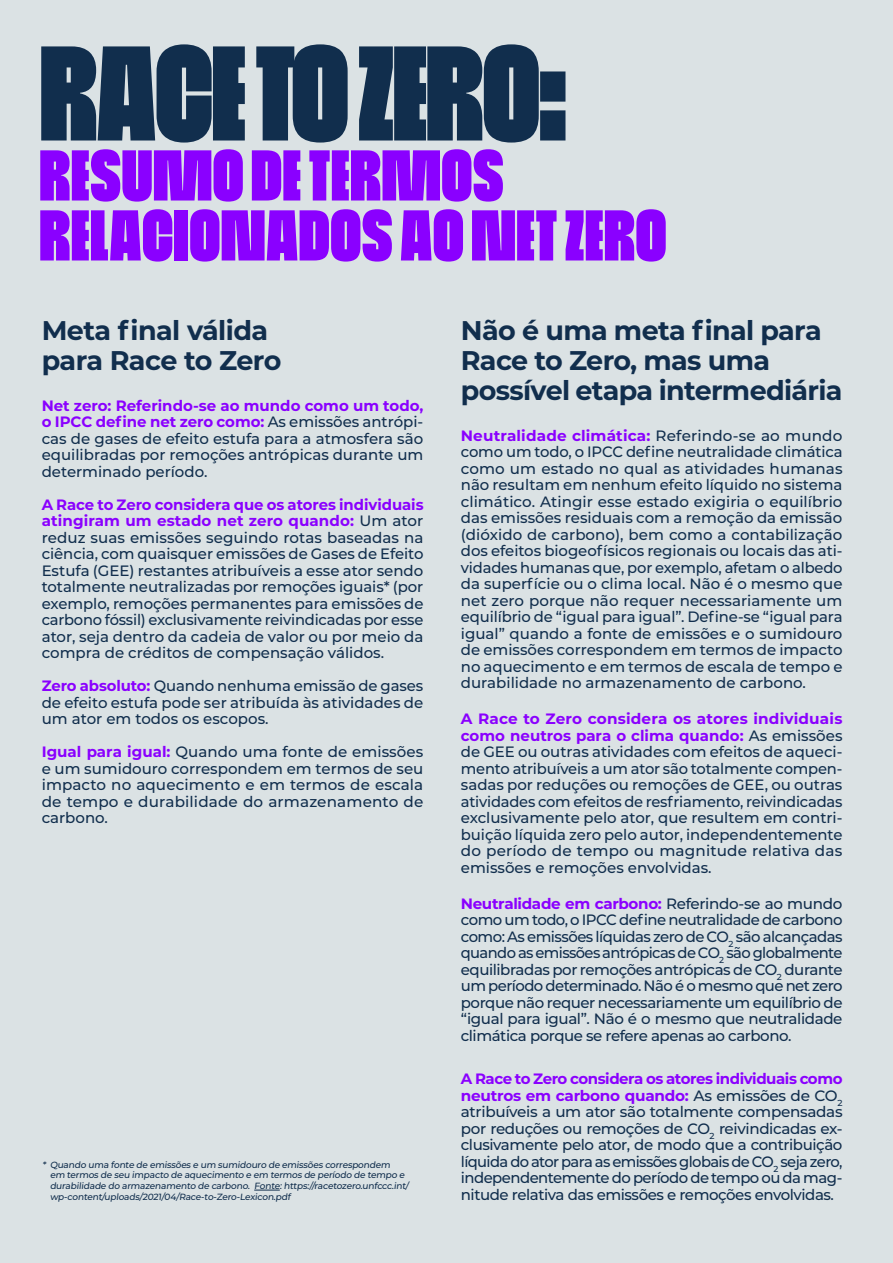
<style>
.page{position:relative;width:893px;height:1263px;background:#dbe2e4}
.page>*{position:absolute;margin:0;border:0;box-sizing:border-box;transform-origin:0 0}
.t1{font:135px "Cinderblock 50";letter-spacing:-.02em;color:#112e4d}
.t2{font:72px/60px "Cinderblock 50";color:#8a00ff}
.t3{font:700 27px/30px "Montserrat";letter-spacing:-.025em;color:#112e4d}
.t4{font:500 15px/16.5px "Montserrat";color:#112e4d;text-align:justify}
.t5{font:500 9px/10.8px "Montserrat";color:#112e4d}
.s1{font-weight:700;color:#8a00ff}
</style>
<div class="page">
<svg style="left:254px;top:1190px;width:26px;height:1px"></svg>
<h1 class="t1" style="left:39px;top:19px;width:530px">RACE TO ZERO:</h1>
<h2 class="t2" style="left:39px;top:145px;width:629px">RESUMO DE TERMOS<br>RELACIONADOS AO NET ZERO</h2>
<h3 class="t3" style="left:42px;top:314px;width:241px">Meta final válida para Race to Zero</h3>
<p class="t4" style="left:42px;top:397px;width:383px"><span class="s1">Net zero: Referindo-se ao mundo como um todo, o IPCC define net zero como:</span> As emissões antrópi&shy;cas de gases de efeito estufa para a atmosfera são equilibradas por remoções antrópicas durante um determinado período.</p>
<p class="t4" style="left:42px;top:496px;width:383px"><span class="s1">A Race to Zero considera que os atores individuais atingiram um estado net zero quando:</span> Um ator reduz suas emissões seguindo rotas baseadas na ciência, com quaisquer emissões de Gases de Efeito Estufa (GEE) restantes atribuíveis a esse ator sendo totalmente neutralizadas por remoções iguais* (por exemplo, remoções permanentes para emissões de carbono fóssil) exclusivamente reivindicadas por esse ator, seja dentro da cadeia de valor ou por meio da compra de créditos de compensação válidos.</p>
<p class="t4" style="left:42px;top:677px;width:383px"><span class="s1">Zero absoluto:</span> Quando nenhuma emissão de gases de efeito estufa pode ser atribuída às atividades de um ator em todos os escopos.</p>
<p class="t4" style="left:42px;top:743px;width:383px"><span class="s1">Igual para igual:</span> Quando uma fonte de emissões e um sumidouro correspondem em termos de seu impacto no aquecimento e em termos de escala de tempo e durabilidade do armazenamento de carbono.</p>
<p class="t5" style="left:50px;top:1158px;width:360px;text-indent:-7px">* Quando uma fonte de emissões e um sumidouro de emissões correspondem em termos de seu impacto de aquecimento e em termos de período de tempo e durabilidade do armazenamento de carbono. Fonte: https://racetozero.unfccc.int/ wp-content/uploads/2021/04/Race-to-Zero-Lexicon.pdf</p>
<h3 class="t3" style="left:461px;top:314px;width:383px">Não é uma meta final para<br>Race to Zero, mas uma possível etapa intermediária</h3>
<p class="t4" style="left:461px;top:427px;width:383px"><span class="s1">Neutralidade climática:</span> Referindo-se ao mundo como um todo, o IPCC define neutralidade climática como um estado no qual as atividades humanas não resultam em nenhum efeito líquido no sistema climático. Atingir esse estado exigiria o equilíbrio das emissões residuais com a remoção da emissão (dióxido de carbono), bem como a contabilização dos efeitos biogeofísicos regionais ou locais das ati&shy;vidades humanas que, por exemplo, afetam o albedo da superfície ou o clima local. Não é o mesmo que net zero porque não requer necessariamente um equilíbrio de “igual para igual”. Define-se “igual para igual” quando a fonte de emissões e o sumidouro de emissões correspondem em termos de impacto no aquecimento e em termos de escala de tempo e durabilidade no armazenamento de carbono.</p>
<p class="t4" style="left:461px;top:710px;width:383px"><span class="s1">A Race to Zero considera os atores individuais como neutros para o clima quando:</span> As emissões de GEE ou outras atividades com efeitos de aqueci&shy;mento atribuíveis a um ator são totalmente compen&shy;sadas por reduções ou remoções de GEE, ou outras atividades com efeitos de resfriamento, reivindicadas exclusivamente pelo ator, que resultem em contri&shy;buição líquida zero pelo autor, independentemente do período de tempo ou magnitude relativa das emissões e remoções envolvidas.</p>
<p class="t4" style="left:461px;top:895px;width:383px"><span class="s1">Neutralidade em carbono:</span> Referindo-se ao mundo como um todo, o IPCC define neutralidade de carbono como: As emissões líquidas zero de CO<sub>2</sub> são alcançadas quando as emissões antrópicas de CO<sub>2</sub> são globalmente equilibradas por remoções antrópicas de CO<sub>2</sub> durante um período determinado. Não é o mesmo que net zero porque não requer necessariamente um equilíbrio de “igual para igual”. Não é o mesmo que neutralidade climática porque se refere apenas ao carbono.</p>
<p class="t4" style="left:461px;top:1070px;width:383px"><span class="s1">A Race to Zero considera os atores individuais como neutros em carbono quando:</span> As emissões de CO<sub>2 </sub>atribuíveis a um ator são totalmente compensadas por reduções ou remoções de CO<sub>2</sub> reivindicadas ex&shy;clusivamente pelo ator, de modo que a contribuição líquida do ator para as emissões globais de CO<sub>2</sub> seja zero, independentemente do período de tempo ou da mag&shy;nitude relativa das emissões e remoções envolvidas.</p>
</div>
